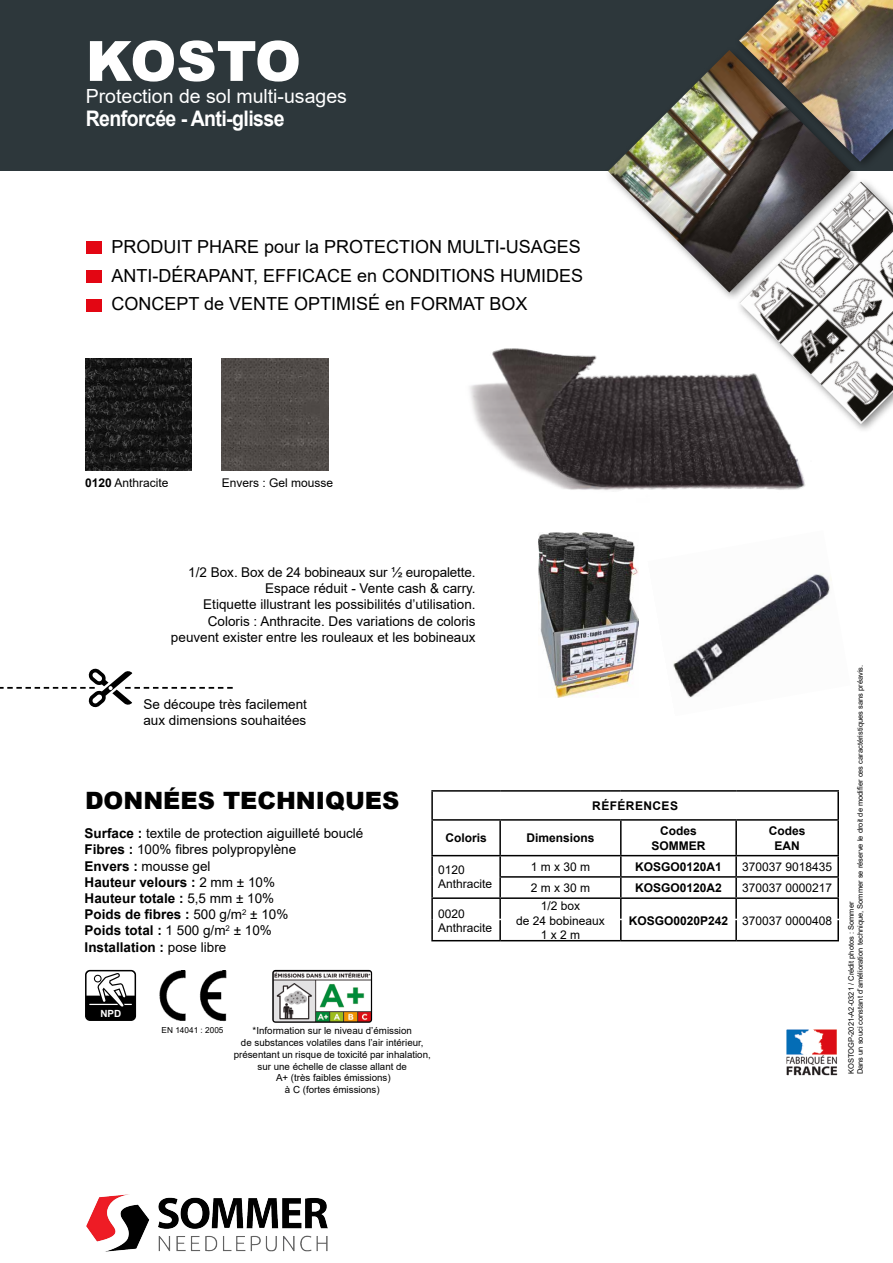
<style>
.page{position:relative;width:893px;height:1263px;background:#fff}
.page>*{position:absolute;margin:0;border:0;box-sizing:border-box;transform-origin:0 0}
.t1{font:900 55.65px "Arial";letter-spacing:-.015em;color:#fff}
.t2{font:900 23.85px "Arial";color:#000}
.t3{font:700 21.45px "Arial";letter-spacing:-.03em;color:#fff;scale:.91 1}
.t4{font:19.5px "Arial";color:#fff}
.t5{font:18px/28.5px "Arial";color:#000}
.t6{font:13.5px/16.2px "Arial";color:#000}
.t7{font:12px/14.4px "Arial";color:#000}
.t8{font:700 12px/15px "Arial";color:#000;text-align:center}
.t9{font:700 12px "Arial";letter-spacing:.035em;color:#000}
.t10{font:700 9.9px "Arial";color:#fff}
.t11{font:9.75px/11.7px "Arial";color:#000;text-align:center}
.t12{font:8.25px "Arial";color:#000}
.t13{font:7.5px/9px "Arial";color:#000}
.s1{font-weight:700}
.s2{font-weight:400}
</style>
<div class="page">
<hr style="left:431px;top:790px;width:69px;height:2px;background:#000">
<hr style="left:431px;top:792px;width:2px;height:27px;background:#000">
<hr style="left:500px;top:790px;width:121px;height:2px;background:#000">
<hr style="left:621px;top:790px;width:115px;height:2px;background:#000">
<hr style="left:736px;top:790px;width:103px;height:2px;background:#000">
<hr style="left:837px;top:792px;width:2px;height:27px;background:#000">
<hr style="left:431px;top:819px;width:69px;height:2px;background:#000">
<hr style="left:431px;top:821px;width:2px;height:34px;background:#000">
<hr style="left:500px;top:819px;width:121px;height:2px;background:#000">
<hr style="left:499px;top:821px;width:2px;height:34px;background:#000">
<hr style="left:621px;top:819px;width:115px;height:2px;background:#000">
<hr style="left:620px;top:821px;width:2px;height:34px;background:#000">
<hr style="left:736px;top:819px;width:103px;height:2px;background:#000">
<hr style="left:735px;top:821px;width:2px;height:34px;background:#000">
<hr style="left:837px;top:821px;width:2px;height:34px;background:#000">
<hr style="left:431px;top:855px;width:69px;height:1px;background:#000">
<hr style="left:431px;top:856px;width:2px;height:21px;background:#000">
<hr style="left:500px;top:855px;width:121px;height:1px;background:#000">
<hr style="left:499px;top:856px;width:2px;height:20px;background:#000">
<hr style="left:621px;top:855px;width:115px;height:1px;background:#000">
<hr style="left:620px;top:856px;width:2px;height:20px;background:#000">
<hr style="left:736px;top:855px;width:103px;height:1px;background:#000">
<hr style="left:735px;top:856px;width:2px;height:20px;background:#000">
<hr style="left:837px;top:856px;width:2px;height:20px;background:#000">
<hr style="left:431px;top:877px;width:2px;height:20px;background:#000">
<hr style="left:499px;top:876px;width:122px;height:2px;background:#000">
<svg style="left:499px;top:878px;width:2px;height:19px"></svg>
<hr style="left:621px;top:876px;width:115px;height:2px;background:#000">
<svg style="left:620px;top:878px;width:2px;height:19px"></svg>
<hr style="left:736px;top:876px;width:103px;height:2px;background:#000">
<svg style="left:735px;top:878px;width:2px;height:19px"></svg>
<svg style="left:837px;top:878px;width:2px;height:19px"></svg>
<hr style="left:431px;top:897px;width:69px;height:2px;background:#000">
<hr style="left:431px;top:899px;width:2px;height:20px;background:#000">
<hr style="left:500px;top:897px;width:121px;height:2px;background:#000">
<hr style="left:499px;top:899px;width:2px;height:20px;background:#000">
<hr style="left:621px;top:897px;width:115px;height:2px;background:#000">
<hr style="left:620px;top:899px;width:2px;height:20px;background:#000">
<hr style="left:736px;top:897px;width:103px;height:2px;background:#000">
<hr style="left:735px;top:899px;width:2px;height:20px;background:#000">
<hr style="left:837px;top:899px;width:2px;height:20px;background:#000">
<hr style="left:431px;top:919px;width:2px;height:21px;background:#000">
<hr style="left:499px;top:920px;width:2px;height:20px;background:#000">
<hr style="left:620px;top:920px;width:2px;height:20px;background:#000">
<hr style="left:735px;top:920px;width:2px;height:20px;background:#000">
<hr style="left:837px;top:920px;width:2px;height:20px;background:#000">
<hr style="left:431px;top:940px;width:69px;height:1px;background:#000">
<hr style="left:500px;top:940px;width:121px;height:1px;background:#000">
<hr style="left:621px;top:940px;width:115px;height:1px;background:#000">
<hr style="left:736px;top:940px;width:103px;height:1px;background:#000">
<img style="left:538px;top:533px;width:100px;height:165px">
<img style="left:159px;top:971px;width:67px;height:51px">
<svg style="left:88px;top:973px;width:45px;height:45px"></svg>
<div style="left:85px;top:970px;width:51px;height:51px;border:2px solid #000;border-radius:4px"></div>
<svg style="left:0;top:668px;width:233px;height:40px"></svg>
<img style="left:274px;top:972px;width:96px;height:49px">
<div style="left:272px;top:970px;width:100px;height:53px;border:1px solid #000;border-radius:3px"></div>
<div style="left:0;top:0;width:893px;height:170px;background:#2d373b"></div>
<img style="left:739px;top:0;width:154px;height:162px">
<img style="left:831px;top:182px;width:62px;height:242px">
<div style="left:604px;top:46px;width:256px;height:256px;background:#000;opacity:.45"></div>
<img style="left:608px;top:50px;width:242px;height:242px">
<div style="left:86px;top:241px;width:15px;height:13px;background:#e30613"></div>
<div style="left:86px;top:270px;width:15px;height:13px;background:#e30613"></div>
<div style="left:86px;top:299px;width:15px;height:13px;background:#e30613"></div>
<img style="left:470px;top:299px;width:361px;height:191px">
<img style="left:85px;top:358px;width:106px;height:113px">
<img style="left:222px;top:358px;width:106px;height:113px">
<img style="left:673px;top:574px;width:159px;height:124px">
<img style="left:788px;top:1030px;width:48px;height:44px">
<div style="left:783px;top:1025px;width:58px;height:54px;border:4px solid #fff"></div>
<img style="left:86px;top:1194px;width:242px;height:58px">
<h1 class="t1" style="left:86px;top:21px;width:217px">KOSTO</h1>
<h3 class="t4" style="left:86px;top:83px;width:263px">Protection de sol multi-usages</h3>
<h3 class="t3" style="left:86px;top:103px;width:220px">Renforcée - Anti-glisse</h3>
<h3 class="t5" style="left:111px;top:233px;width:473px">PRODUIT PHARE pour la PROTECTION MULTI-USAGES<br>ANTI-DÉRAPANT, EFFICACE en CONDITIONS HUMIDES<br>CONCEPT de VENTE OPTIMISÉ en FORMAT BOX</h3>
<p class="t7" style="left:85px;top:476px;width:85px"><span class="s1">0120</span> Anthracite</p>
<p class="t7" style="left:222px;top:476px;width:113px">Envers : Gel mousse</p>
<p class="t6" style="left:171px;top:564px;width:306px;text-align:right">1/2 Box. Box de 24 bobineaux sur ½ europalette.<br>Espace réduit - Vente cash &amp; carry.<br>Etiquette illustrant les possibilités d’utilisation.<br>Coloris : Anthracite. Des variations de coloris peuvent exister entre les rouleaux et les bobineaux</p>
<p class="t6" style="left:143px;top:696px;width:165px">Se découpe très facilement aux dimensions souhaitées</p>
<h2 class="t2" style="left:85px;top:783px;width:316px">DONNÉES TECHNIQUES</h2>
<p class="t6" style="left:85px;top:825px;width:280px"><span class="s1">Surface :</span> textile de protection aiguilleté bouclé<br><span class="s1">Fibres :</span> 100% fibres polypropylène<br><span class="s1">Envers :</span> mousse gel<br><span class="s1">Hauteur velours :</span> 2 mm ± 10%<br><span class="s1">Hauteur totale :</span> 5,5 mm ± 10%<br><span class="s1">Poids de fibres :</span> 500 g/m<sup>2</sup> ± 10%<br><span class="s1">Poids total :</span> 1 500 g/m<sup>2</sup> ± 10%<br><span class="s1">Installation :</span> pose libre</p>
<p class="t9" style="left:592px;top:797px;width:87px">RÉFÉRENCES</p>
<p class="t8" style="left:445px;top:830px;width:43px">Coloris</p>
<p class="t8" style="left:526px;top:830px;width:70px">Dimensions</p>
<p class="t8" style="left:651px;top:823px;width:55px">Codes<br>SOMMER</p>
<p class="t8" style="left:769px;top:823px;width:38px">Codes<br>EAN</p>
<p class="t7" style="left:438px;top:862px;width:56px">0120<br>Anthracite</p>
<p class="t7" style="left:531px;top:859px;width:61px">1 m x 30 m</p>
<p class="t8" style="left:635px;top:859px;width:88px">KOSGO0120A1</p>
<p class="t7" style="left:742px;top:859px;width:92px">370037 9018435</p>
<p class="t7" style="left:531px;top:880px;width:61px">2 m x 30 m</p>
<p class="t8" style="left:635px;top:880px;width:88px">KOSGO0120A2</p>
<p class="t7" style="left:742px;top:880px;width:92px">370037 0000217</p>
<p class="t7" style="left:438px;top:906px;width:56px">0020<br>Anthracite</p>
<p class="t7" style="left:516px;top:899px;width:90px;text-align:center">1/2 box<br>de 24 bobineaux<br>1 x 2 m</p>
<p class="t8" style="left:629px;top:913px;width:205px">KOSGO0020P242 <span class="s2">370037 0000408</span></p>
<p class="t10" style="left:100px;top:1006px;width:22px">NPD</p>
<p class="t12" style="left:162px;top:1025px;width:63px">EN 14041 : 2005</p>
<p class="t11" style="left:234px;top:1025px;width:199px">*Information sur le niveau d’émission<br>de substances volatiles dans l’air intérieur, présentant un risque de toxicité par inhalation, sur une échelle de classe allant de<br>A+ (très faibles émissions)<br>à C (fortes émissions)</p>
<p class="t13" style="left:847px;top:1074px;width:411px;rotate:-90deg">KOSTOGP-2021-A2-0321 / Crédit photos : Sommer<br>Dans un souci constant d’amélioration technique, Sommer se réserve le droit de modifier ces caractéristiques sans préavis.</p>
</div>
